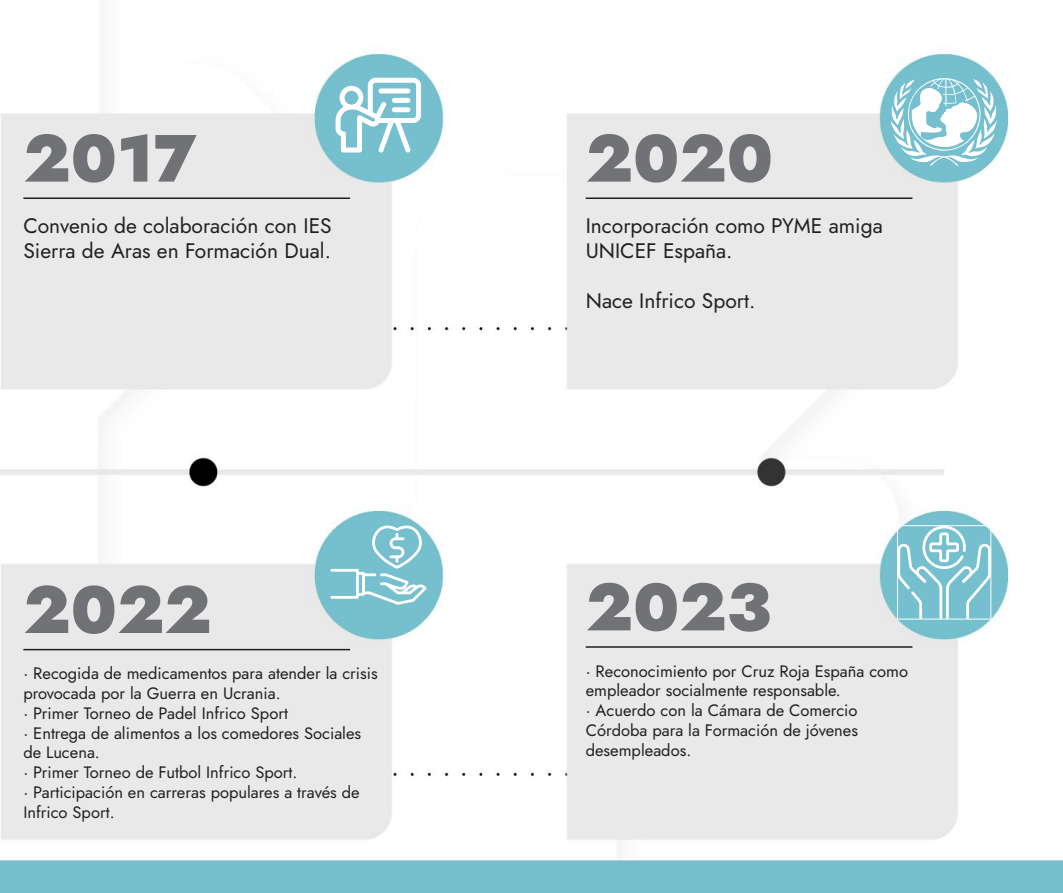
<style>
.page{position:relative;width:1063px;height:893px;background:#fff}
.page>*{position:absolute;margin:0;border:0;box-sizing:border-box;transform-origin:0 0}
.t1{font:900 66.6px "Jost";color:#717275}
.t2{font:21px/25.2px "Jost";color:#231f20}
.t3{font:16.5px/19.8px "Jost";color:#231f20}
</style>
<div class="page">
<img style="left:0;top:50px;width:1063px;height:843px">
<svg style="left:587px;top:583px;width:183px;height:49px;background:#a3a4a5"></svg>
<hr style="left:586px;top:197px;width:326px;height:2px;background:#231f20">
<hr style="left:23px;top:197px;width:327px;height:2px;background:#231f20">
<hr style="left:23px;top:649px;width:327px;height:1px;background:#231f20">
<hr style="left:586px;top:646px;width:326px;height:2px;background:#231f20">
<svg style="left:336px;top:78px;width:85px;height:75px"></svg>
<div style="left:379px;top:88px;width:31px;height:5px;background:#fff;border-radius:3px"></div>
<div style="left:392px;top:98px;width:18px;height:5px;background:#fff;border-radius:3px"></div>
<div style="left:392px;top:107px;width:18px;height:5px;background:#fff;border-radius:3px"></div>
<svg style="left:891px;top:78px;width:106px;height:88px"></svg>
<svg style="left:330px;top:525px;width:96px;height:80px;background:#8fcad7"></svg>
<svg style="left:899px;top:528px;width:90px;height:89px;background:#8fcbd7"></svg>
<div style="left:897px;top:526px;width:94px;height:93px;border:1px solid #fff"></div>
<h1 class="t1" style="left:23px;top:113px;width:175px">2017</h1>
<h1 class="t1" style="left:586px;top:113px;width:189px">2020</h1>
<p class="t2" style="left:23px;top:213px;width:310px">Convenio de colaboración con IES<br>Sierra de Aras en Formación Dual.</p>
<h1 class="t1" style="left:23px;top:564px;width:190px">2022</h1>
<p class="t2" style="left:586px;top:213px;width:299px">Incorporación como PYME amiga<br>UNICEF España.</p>
<p class="t2" style="left:586px;top:288px;width:171px">Nace Infrico Sport.</p>
<p class="t3" style="left:23px;top:664px;width:356px">· Recogida de medicamentos para atender la crisis provocada por la Guerra en Ucrania.<br>· Primer Torneo de Padel Infrico Sport<br>· Entrega de alimentos a los comedores Sociales de Lucena.<br>· Primer Torneo de Futbol Infrico Sport.<br>· Participación en carreras populares a través de Infrico Sport.</p>
<p class="t3" style="left:586px;top:661px;width:324px">· Reconocimiento por Cruz Roja España como empleador socialmente responsable.<br>· Acuerdo con la Cámara de Comercio Córdoba para la Formación de jóvenes desempleados.</p>
</div>
